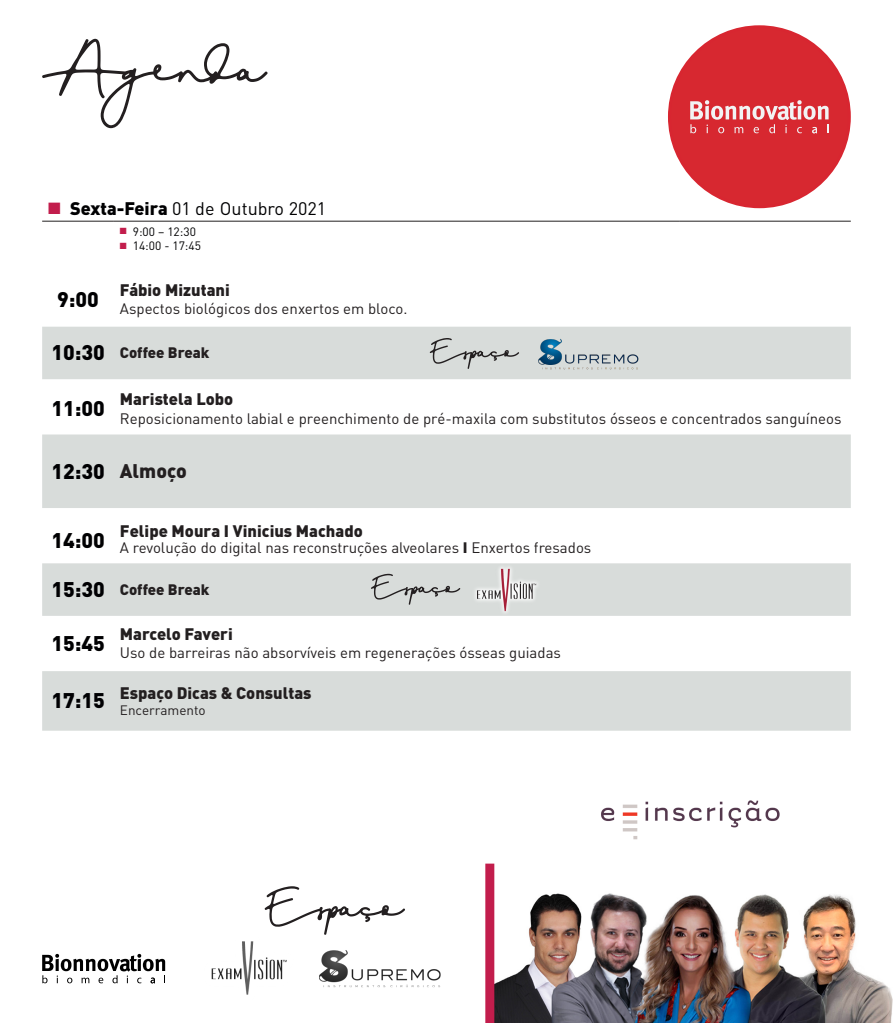
<style>
.page{position:relative;width:893px;height:1023px;background:#fff}
.page>*{position:absolute;margin:0;border:0;box-sizing:border-box;transform-origin:0 0}
.t1{font:900 21px "DIN Pro";color:#000002}
.t2{font:900 19.5px "DIN Pro";color:#231f20}
.t3{font:18px "DIN Pro";color:#000002}
.t4{font:900 16.5px "DIN Pro";color:#231f20}
.t5{font:15px "DIN Pro";color:#231f20}
.t6{font:900 15px "DIN Pro";color:#231f20}
.t7{font:13.5px "DIN Pro";color:#231f20}
.t8{font:12px "DIN Pro";color:#000002}
.s1{color:#c21d4c}
.s2{font-weight:900}
</style>
<div class="page">
<svg style="left:42px;top:327px;width:809px;height:403px;fill:#d8dcda"></svg>
<hr style="left:42px;top:221px;width:72px;height:1px;background:#231f20">
<hr style="left:114px;top:221px;width:566px;height:1px;background:#231f20">
<hr style="left:680px;top:221px;width:171px;height:1px;background:#231f20">
<img style="left:536px;top:334px;width:105px;height:38px">
<svg style="left:430px;top:338px;width:89px;height:31px;background:#c2c5c4"></svg>
<svg style="left:371px;top:574px;width:89px;height:30px;background:#c2c5c3"></svg>
<img style="left:494px;top:884px;width:399px;height:139px">
<div style="left:485px;top:863px;width:9px;height:160px;background:#c21d4c"></div>
<svg style="left:42px;top:39px;width:226px;height:89px"></svg>
<div style="left:669px;top:27px;width:180px;height:180px;background:#d72830;border-radius:50%"></div>
<svg style="left:690px;top:100px;width:139px;height:33px"></svg>
<img style="left:601px;top:800px;width:179px;height:40px">
<img style="left:471px;top:564px;width:70px;height:52px">
<svg style="left:265px;top:886px;width:140px;height:48px"></svg>
<img style="left:211px;top:941px;width:76px;height:54px">
<img style="left:319px;top:950px;width:122px;height:38px">
<svg style="left:42px;top:954px;width:123px;height:29px"></svg>
<p class="t3" style="left:48px;top:194px;width:280px"><span class="s1">■</span> <span class="s2">Sexta-Feira</span> 01 de Outubro 2021</p>
<p class="t8" style="left:120px;top:222px;width:78px"><span class="s1">■</span> 9:00 – 12:30</p>
<p class="t8" style="left:120px;top:236px;width:83px"><span class="s1">■</span> 14:00 - 17:45</p>
<p class="t1" style="left:57px;top:281px;width:43px">9:00</p>
<p class="t4" style="left:120px;top:276px;width:111px">Fábio Mizutani</p>
<p class="t5" style="left:120px;top:297px;width:289px">Aspectos biológicos dos enxertos em bloco.</p>
<p class="t1" style="left:51px;top:335px;width:55px">10:30</p>
<p class="t6" style="left:120px;top:340px;width:91px">Coffee Break</p>
<p class="t1" style="left:51px;top:390px;width:55px">11:00</p>
<p class="t4" style="left:120px;top:385px;width:115px">Maristela Lobo</p>
<p class="t5" style="left:120px;top:407px;width:723px">Reposicionamento labial e preenchimento de pré-maxila com substitutos ósseos e concentrados sanguíneos</p>
<p class="t1" style="left:51px;top:453px;width:55px">12:30</p>
<p class="t2" style="left:120px;top:454px;width:68px">Almoço</p>
<p class="t1" style="left:51px;top:522px;width:55px">14:00</p>
<p class="t4" style="left:120px;top:517px;width:244px">Felipe Moura I Vinicius Machado</p>
<p class="t5" style="left:120px;top:536px;width:473px">A revolução do digital nas reconstruções alveolares <span class="s2">I</span> Enxertos fresados</p>
<p class="t1" style="left:51px;top:571px;width:55px">15:30</p>
<p class="t6" style="left:120px;top:576px;width:91px">Coffee Break</p>
<p class="t1" style="left:51px;top:625px;width:55px">15:45</p>
<p class="t4" style="left:120px;top:620px;width:114px">Marcelo Faveri</p>
<p class="t5" style="left:120px;top:641px;width:443px">Uso de barreiras não absorvíveis em regenerações ósseas guiadas</p>
<p class="t1" style="left:51px;top:682px;width:55px">17:15</p>
<p class="t4" style="left:120px;top:678px;width:193px">Espaço Dicas &amp; Consultas</p>
<p class="t7" style="left:120px;top:699px;width:87px">Encerramento</p>
</div>
